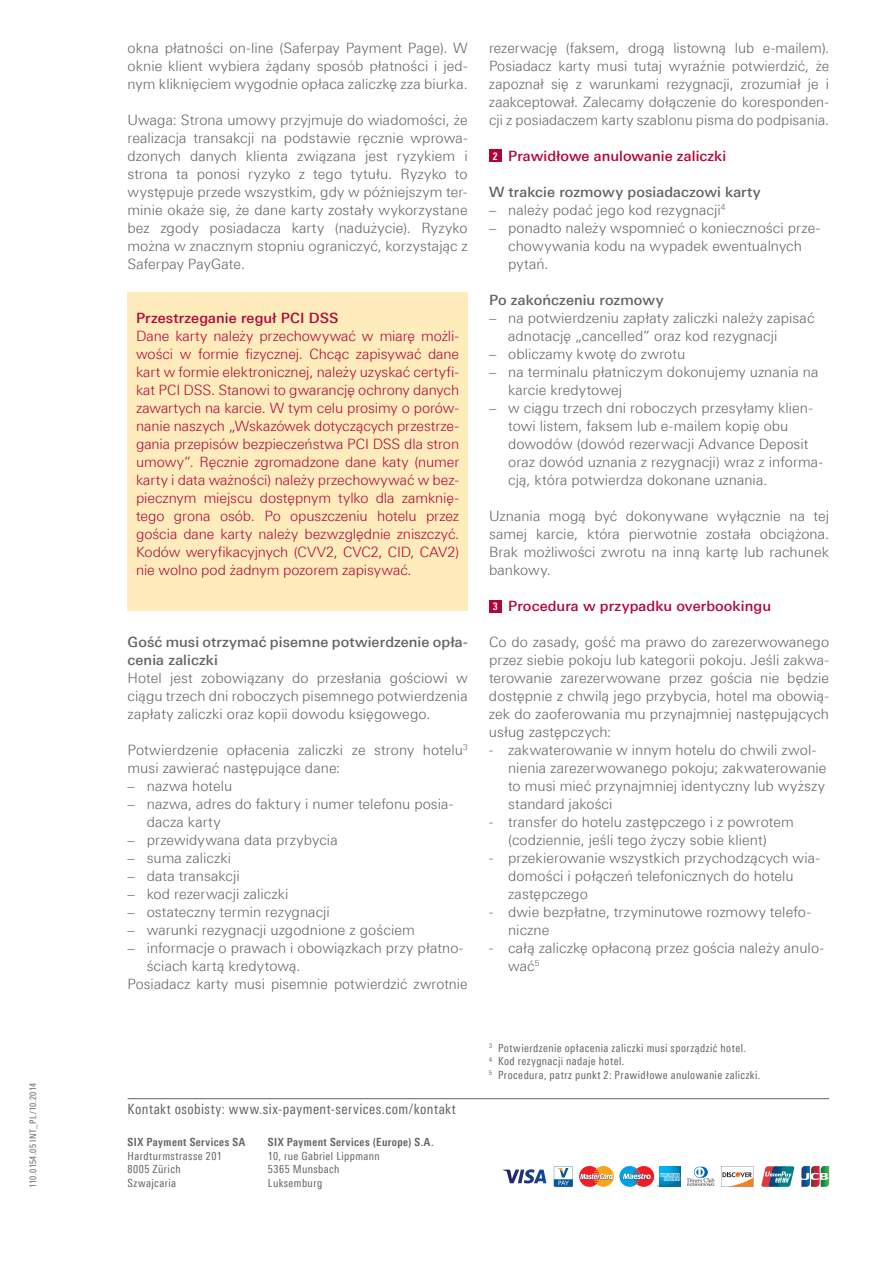
<style>
.page{position:relative;width:893px;height:1263px;background:#fff}
.page>*{position:absolute;margin:0;border:0;box-sizing:border-box;transform-origin:0 0}
.t1{font:300 14.25px/18px "Linotype Univers 330";letter-spacing:.005em;color:#636366}
.t2{font:300 14.25px/18px "Linotype Univers 330";letter-spacing:-.005em;color:#b30437;text-align:justify}
.t3{font:500 14.25px/18px "Linotype Univers 530";letter-spacing:.01em;color:#636366}
.t4{font:500 14.25px "Linotype Univers 530";letter-spacing:.005em;color:#b30437}
.t5{font:14.25px "Linotype Univers 420 Cn";letter-spacing:.035em;color:#636366}
.t6{font:11.25px/13.5px "Linotype Univers 420 Cn";letter-spacing:.04em;color:#636366}
.t7{font:700 11.25px "Linotype Univers 620 Cn";letter-spacing:.04em;color:#636366}
.t8{font:9px "Linotype Univers 420 Cn";letter-spacing:.035em;color:#636366}
.s1{font-family:"Linotype Univers 620 Cn";font-weight:700;font-size:10.5px;color:#fff}
</style>
<div class="page">
<div style="left:128px;top:293px;width:340px;height:318px;background:#feecbc"></div>
<div style="left:489px;top:150px;width:13px;height:12px;background:#b30437"></div>
<div style="left:489px;top:600px;width:13px;height:12px;background:#b30437"></div>
<hr style="left:128px;top:1098px;width:140px;height:1px;background:#636366">
<hr style="left:268px;top:1098px;width:561px;height:1px;background:#636366">
<svg style="left:761px;top:1166px;width:33px;height:21px"></svg>
<svg style="left:580px;top:1166px;width:34px;height:21px"></svg>
<svg style="left:801px;top:1166px;width:28px;height:21px"></svg>
<svg style="left:619px;top:1166px;width:21px;height:21px"></svg>
<svg style="left:554px;top:1166px;width:19px;height:21px"></svg>
<svg style="left:687px;top:1167px;width:28px;height:19px"></svg>
<svg style="left:622px;top:1166px;width:59px;height:21px"></svg>
<svg style="left:503px;top:1169px;width:43px;height:14px"></svg>
<svg style="left:721px;top:1166px;width:32px;height:21px"></svg>
<p class="t8" style="left:28px;top:1188px;width:106px;rotate:-90deg">110.0154.05 INT_PL/10.2014</p>
<p class="t1" style="left:128px;top:39px;width:342px;text-align:justify">okna płatności on-line (Saferpay Payment Page). W oknie klient wybiera żądany sposób płatności i jed&shy;nym kliknięciem wygodnie opłaca zaliczkę zza biurka.</p>
<p class="t1" style="left:127px;top:111px;width:342px;text-align:justify">Uwaga: Strona umowy przyjmuje do wiadomości, że realizacja transakcji na podstawie ręcznie wprowa&shy;dzonych danych klienta związana jest ryzykiem i strona ta ponosi ryzyko z tego tytułu. Ryzyko to występuje przede wszystkim, gdy w późniejszym ter&shy;minie okaże się, że dane karty zostały wykorzystane bez zgody posiadacza karty (nadużycie). Ryzyko można w znacznym stopniu ograniczyć, korzystając z Saferpay PayGate.</p>
<p class="t4" style="left:136px;top:309px;width:204px">Przestrzeganie reguł PCI DSS</p>
<p class="t2" style="left:136px;top:327px;width:325px">Dane karty należy przechowywać w miarę możli&shy;wości w formie fizycznej. Chcąc zapisywać dane kart w formie elektronicznej, należy uzyskać certyfi&shy;kat PCI DSS. Stanowi to gwarancję ochrony danych zawartych na karcie. W tym celu prosimy o porów&shy;nanie naszych „Wskazówek dotyczących przestrze&shy;gania przepisów bezpieczeństwa PCI DSS dla stron umowy”. Ręcznie zgromadzone dane katy (numer karty i data ważności) należy przechowywać w bez&shy;piecznym miejscu dostępnym tylko dla zamknię&shy;tego grona osób. Po opuszczeniu hotelu przez gościa dane karty należy bezwzględnie zniszczyć.<br>Kodów weryfikacyjnych (CVV2, CVC2, CID, CAV2) nie wolno pod żadnym pozorem zapisywać.</p>
<p class="t3" style="left:128px;top:633px;width:342px">Gość musi otrzymać pisemne potwierdzenie opła&shy;cenia zaliczki</p>
<p class="t1" style="left:128px;top:669px;width:342px;text-align:justify">Hotel jest zobowiązany do przesłania gościowi w ciągu trzech dni roboczych pisemnego potwierdzenia zapłaty zaliczki oraz kopii dowodu księgowego.</p>
<p class="t1" style="left:128px;top:741px;width:342px">Potwierdzenie opłacenia zaliczki ze strony hotelu<sup>3 </sup>musi zawierać następujące dane:</p>
<p class="t1" style="left:128px;top:777px;width:106px">– nazwa hotelu</p>
<p class="t1" style="left:147px;top:795px;width:308px;text-indent:-19px">– nazwa, adres do faktury i numer telefonu posia&shy;dacza karty</p>
<p class="t1" style="left:128px;top:831px;width:212px">– przewidywana data przybycia</p>
<p class="t1" style="left:128px;top:849px;width:105px">– suma zaliczki</p>
<p class="t1" style="left:128px;top:867px;width:114px">– data transakcji</p>
<p class="t1" style="left:128px;top:885px;width:162px">– kod rezerwacji zaliczki</p>
<p class="t1" style="left:128px;top:903px;width:204px">– ostateczny termin rezygnacji</p>
<p class="t1" style="left:128px;top:921px;width:289px">– warunki rezygnacji uzgodnione z gościem</p>
<p class="t1" style="left:128px;top:939px;width:338px">– informacje o prawach i obowiązkach przy płatno-</p>
<p class="t1" style="left:147px;top:957px;width:155px">ściach kartą kredytową.</p>
<p class="t1" style="left:128px;top:975px;width:342px">Posiadacz karty musi pisemnie potwierdzić zwrotnie</p>
<p class="t5" style="left:128px;top:1101px;width:330px">Kontakt osobisty: www.six-payment-services.com/kontakt</p>
<p class="t7" style="left:128px;top:1136px;width:119px">SIX Payment Services SA</p>
<p class="t6" style="left:128px;top:1149px;width:96px">Hardturmstrasse 201<br>8005 Zürich<br>Szwajcaria</p>
<p class="t7" style="left:268px;top:1136px;width:167px">SIX Payment Services (Europe) S.A.</p>
<p class="t6" style="left:268px;top:1149px;width:114px">10, rue Gabriel Lippmann<br>5365 Munsbach<br>Luksemburg</p>
<p class="t1" style="left:489px;top:39px;width:342px;text-align:justify">rezerwację (faksem, drogą listowną lub e-mailem).<br>Posiadacz karty musi tutaj wyraźnie potwierdzić, że zapoznał się z warunkami rezygnacji, zrozumiał je i zaakceptował. Zalecamy dołączenie do koresponden&shy;cji z posiadaczem karty szablonu pisma do podpisania.</p>
<p class="t4" style="left:493px;top:147px;width:235px"><span class="s1">2</span> Prawidłowe anulowanie zaliczki</p>
<p class="t3" style="left:489px;top:183px;width:273px">W trakcie rozmowy posiadaczowi karty</p>
<p class="t1" style="left:489px;top:201px;width:238px">– należy podać jego kod rezygnacji<sup>4</sup></p>
<p class="t1" style="left:508px;top:219px;width:314px;text-indent:-19px">– ponadto należy wspomnieć o konieczności prze&shy;chowywania kodu na wypadek ewentualnych pytań.</p>
<p class="t3" style="left:489px;top:291px;width:176px">Po zakończeniu rozmowy</p>
<p class="t1" style="left:508px;top:309px;width:308px;text-indent:-19px">– na potwierdzeniu zapłaty zaliczki należy zapisać adnotację „cancelled” oraz kod rezygnacji</p>
<p class="t1" style="left:489px;top:345px;width:198px">– obliczamy kwotę do zwrotu</p>
<p class="t1" style="left:508px;top:363px;width:312px;text-indent:-19px">– na terminalu płatniczym dokonujemy uznania na karcie kredytowej</p>
<p class="t1" style="left:508px;top:399px;width:317px;text-indent:-19px">– w ciągu trzech dni roboczych przesyłamy klien&shy;towi listem, faksem lub e-mailem kopię obu dowodów (dowód rezerwacji Advance Deposit oraz dowód uznania z rezygnacji) wraz z informa&shy;cją, która potwierdza dokonane uznania.</p>
<p class="t1" style="left:489px;top:507px;width:342px;text-align:justify">Uznania mogą być dokonywane wyłącznie na tej samej karcie, która pierwotnie została obciążona.<br>Brak możliwości zwrotu na inną kartę lub rachunek bankowy.</p>
<p class="t4" style="left:493px;top:597px;width:280px"><span class="s1">3</span> Procedura w przypadku overbookingu</p>
<p class="t1" style="left:489px;top:633px;width:342px;text-align:justify">Co do zasady, gość ma prawo do zarezerwowanego przez siebie pokoju lub kategorii pokoju. Jeśli zakwa&shy;terowanie zarezerwowane przez gościa nie będzie dostępnie z chwilą jego przybycia, hotel ma obowią&shy;zek do zaoferowania mu przynajmniej następujących usług zastępczych:</p>
<p class="t1" style="left:508px;top:741px;width:320px;text-indent:-19px">- zakwaterowanie w innym hotelu do chwili zwol&shy;nienia zarezerwowanego pokoju; zakwaterowanie to musi mieć przynajmniej identyczny lub wyższy standard jakości</p>
<p class="t1" style="left:489px;top:813px;width:306px;text-align:center">- transfer do hotelu zastępczego i z powrotem (codziennie, jeśli tego życzy sobie klient)</p>
<p class="t1" style="left:508px;top:849px;width:314px;text-indent:-19px">- przekierowanie wszystkich przychodzących wia&shy;domości i połączeń telefonicznych do hotelu zastępczego</p>
<p class="t1" style="left:508px;top:903px;width:304px;text-indent:-19px">- dwie bezpłatne, trzyminutowe rozmowy telefo&shy;niczne</p>
<p class="t1" style="left:508px;top:939px;width:318px;text-indent:-19px">- całą zaliczkę opłaconą przez gościa należy anulo&shy;wać<sup>5</sup></p>
<p class="t6" style="left:489px;top:1041px;width:273px"><sup>3</sup> Potwierdzenie opłacenia zaliczki musi sporządzić hotel.<br><sup>4</sup> Kod rezygnacji nadaje hotel.<br><sup>5</sup> Procedura, patrz punkt 2: Prawidłowe anulowanie zaliczki.</p>
</div>
